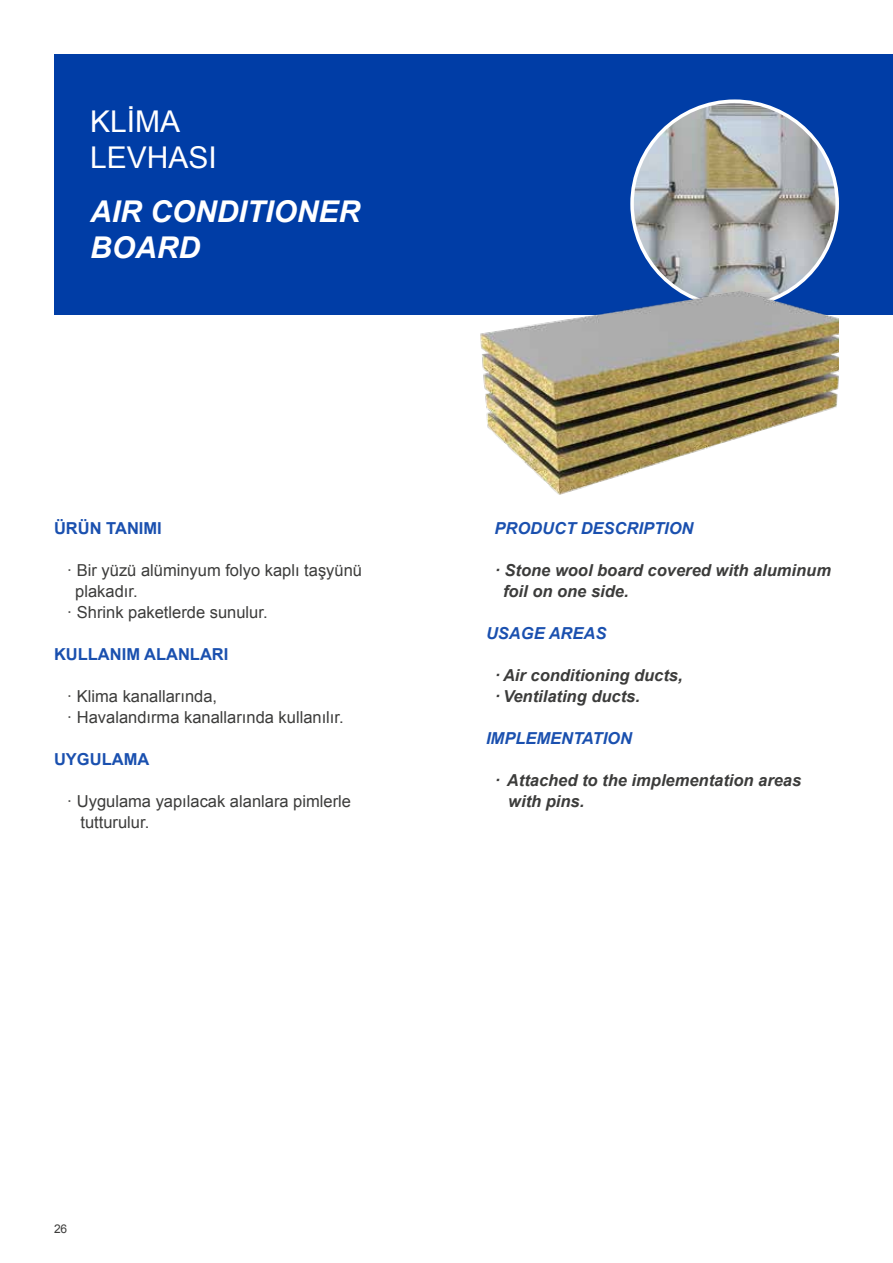
<style>
.page{position:relative;width:893px;height:1263px;background:#fff}
.page>*{position:absolute;margin:0;border:0;box-sizing:border-box;transform-origin:0 0}
.t1{font:italic 700 30px/36px "Arial";color:#fff}
.t2{font:30px/36px "Arial";color:#fff}
.t3{font:16.5px/21px "Arial";color:#3c3c3b}
.t4{font:italic 700 16.5px/21px "Arial";color:#3c3c3b}
.t5{font:italic 700 16.5px "Arial";color:#1a50af}
.t6{font:700 16.5px "Arial";color:#1a50af}
.t7{font:12px "Arial";color:#3c3c3b}
</style>
<div class="page">
<div style="left:54px;top:54px;width:839px;height:261px;background:#003da6"></div>
<img style="left:632px;top:101px;width:205px;height:205px;border-radius:103px">
<img style="left:480px;top:290px;width:359px;height:205px">
<h1 class="t2" style="left:90px;top:104px;width:128px">KLİMA<br>LEVHASI</h1>
<h1 class="t1" style="left:90px;top:195px;width:271px">AIR CONDITIONER<br>BOARD</h1>
<p class="t6" style="left:54px;top:517px;width:109px">ÜRÜN TANIMI</p>
<p class="t3" style="left:67px;top:560px;width:297px">· Bir yüzü alüminyum folyo kaplı taşyünü</p>
<p class="t3" style="left:75px;top:581px;width:64px">plakadır.</p>
<p class="t3" style="left:67px;top:602px;width:202px">· Shrink paketlerde sunulur.</p>
<p class="t6" style="left:54px;top:643px;width:176px">KULLANIM ALANLARI</p>
<p class="t3" style="left:67px;top:686px;width:278px">· Klima kanallarında,<br>· Havalandırma kanallarında kullanılır.</p>
<p class="t6" style="left:54px;top:748px;width:97px">UYGULAMA</p>
<p class="t3" style="left:81px;top:791px;width:272px;text-indent:-14px">· Uygulama yapılacak alanlara pimlerle tutturulur.</p>
<p class="t5" style="left:495px;top:517px;width:200px">PRODUCT DESCRIPTION</p>
<p class="t4" style="left:503px;top:560px;width:329px;text-indent:-8px">· Stone wool board covered with aluminum foil on one side.</p>
<p class="t5" style="left:486px;top:622px;width:122px">USAGE AREAS</p>
<p class="t4" style="left:494px;top:665px;width:190px">· Air conditioning ducts, · Ventilating ducts.</p>
<p class="t5" style="left:486px;top:727px;width:148px">IMPLEMENTATION</p>
<p class="t4" style="left:508px;top:770px;width:295px;text-indent:-14px">· Attached to the implementation areas with pins.</p>
<p class="t7" style="left:54px;top:1221px;width:15px">26</p>
</div>
